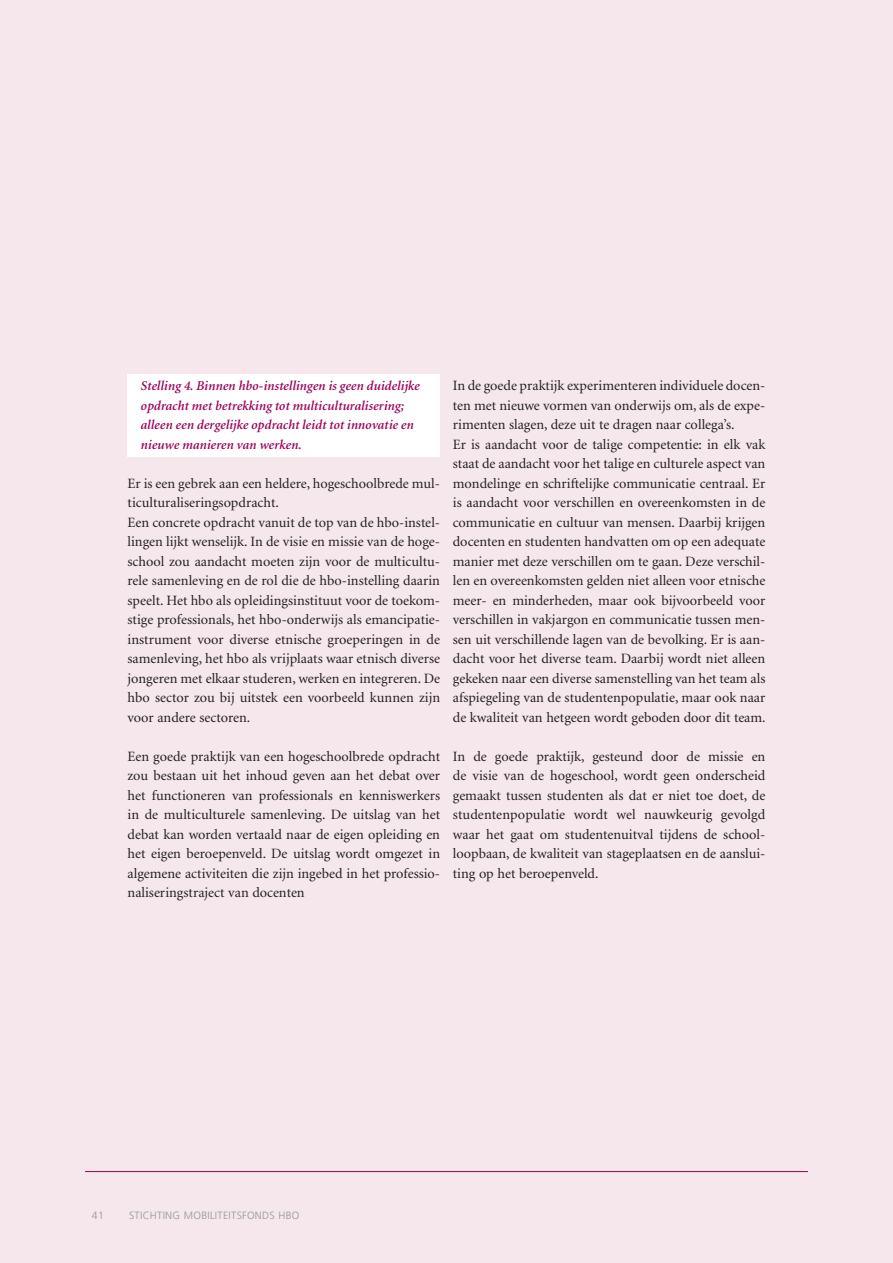
<style>
.page{position:relative;width:893px;height:1263px;background:#f5e7ec}
.page>*{position:absolute;margin:0;border:0;box-sizing:border-box;transform-origin:0 0}
.t1{font:14.25px/19.5px "Minion";color:#231f20}
.t2{font:italic 600 13.5px/19.5px "Minion";color:#9c0159}
.t3{font:300 10.5px "Frutiger";letter-spacing:.025em;color:#939598}
</style>
<div class="page">
<div style="left:128px;top:374px;width:312px;height:83px;background:#fff"></div>
<hr style="left:85px;top:1171px;width:723px;height:1px;background:#9c0159">
<p class="t2" style="left:140px;top:376px;width:281px">Stelling 4. Binnen hbo-instellingen is geen duidelijke opdracht met betrekking tot multiculturalisering; alleen een dergelijke opdracht leidt tot innovatie en nieuwe manieren van werken.</p>
<p class="t1" style="left:128px;top:474px;width:314px">Er is een gebrek aan een heldere, hogeschoolbrede mul&shy;ticulturaliseringsopdracht.<br>Een concrete opdracht vanuit de top van de hbo-instel&shy;lingen lijkt wenselijk. In de visie en missie van de hoge&shy;school zou aandacht moeten zijn voor de multicultu&shy;rele samenleving en de rol die de hbo-instelling daarin speelt. Het hbo als opleidingsinstituut voor de toekom&shy;stige professionals, het hbo-onderwijs als emancipatie&shy;instrument voor diverse etnische groeperingen in de samenleving, het hbo als vrijplaats waar etnisch diverse jongeren met elkaar studeren, werken en integreren. De hbo sector zou bi uitstek een voorbeeld kunnen zijn voor andere sectoren.</p>
<p class="t1" style="left:128px;top:747px;width:314px;text-align:justify">Een goede praktijk van een hogeschoolbrede opdracht zou bestaan uit het inhoud geven aan het debat over het functioneren van professionals en kenniswerkers in de multiculturele samenleving. De uitslag van het debat kan worden vertaald naar de eigen opleiding en het eigen beroepenveld. De uitslag wordt omgezet in algemene activiteiten die zijn ingebed in het professio&shy;naliseringstraject van docenten</p>
<p class="t1" style="left:231px;top:688px;width:5px">j</p>
<p class="t1" style="left:453px;top:376px;width:314px">In de goede praktijk experimenteren individuele docen&shy;ten met nieuwe vormen van onderwijs om, als de expe&shy;rimenten slagen, deze uit te dragen naar collega’s.<br>Er is aandacht voor de talige competentie: in elk vak staat de aandacht voor het talige en culturele aspect van mondelinge en schriftelijke communicatie centraal. Er is aandacht voor verschillen en overeenkomsten in de communicatie en cultuur van mensen. Daarbi krijgen docenten en studenten handvatten om op een adequate manier met deze verschillen om te gaan. Deze verschil&shy;len en overeenkomsten gelden niet alleen voor etnische meer- en minderheden, maar ook bijvoorbeeld voor verschillen in vakjargon en communicatie tussen men&shy;sen uit verschillende lagen van de bevolking. Er is aan&shy;dacht voor het diverse team. Daarbi wordt niet alleen gekeken naar een diverse samenstelling van het team als afspiegeling van de studentenpopulatie, maar ook naar de kwaliteit van hetgeen wordt geboden door dit team.</p>
<p class="t1" style="left:453px;top:747px;width:249px">In de goede praktijk, gesteund door de</p>
<p class="t1" style="left:718px;top:513px;width:5px">j</p>
<p class="t1" style="left:660px;top:649px;width:5px">j</p>
<p class="t1" style="left:708px;top:747px;width:37px">missie</p>
<p class="t1" style="left:453px;top:747px;width:314px;text-align:justify;text-indent:299px">en de visie van de hogeschool, wordt geen onderscheid gemaakt tussen studenten als dat er niet toe doet, de studentenpopulatie wordt wel nauwkeurig gevolgd waar het gaat om studentenuitval tijdens de school&shy;loopbaan, de kwaliteit van stageplaatsen en de aanslui&shy;ting op het beroepenveld.</p>
<p class="t3" style="left:92px;top:1209px;width:14px">41</p>
<p class="t3" style="left:129px;top:1209px;width:172px">ST CHT NG MOB TE TSFONDS HBO</p>
<p class="t3" style="left:140px;top:1209px;width:4px">I</p>
<p class="t3" style="left:163px;top:1209px;width:4px">I</p>
<p class="t3" style="left:207px;top:1209px;width:25px">ILI I</p>
</div>
